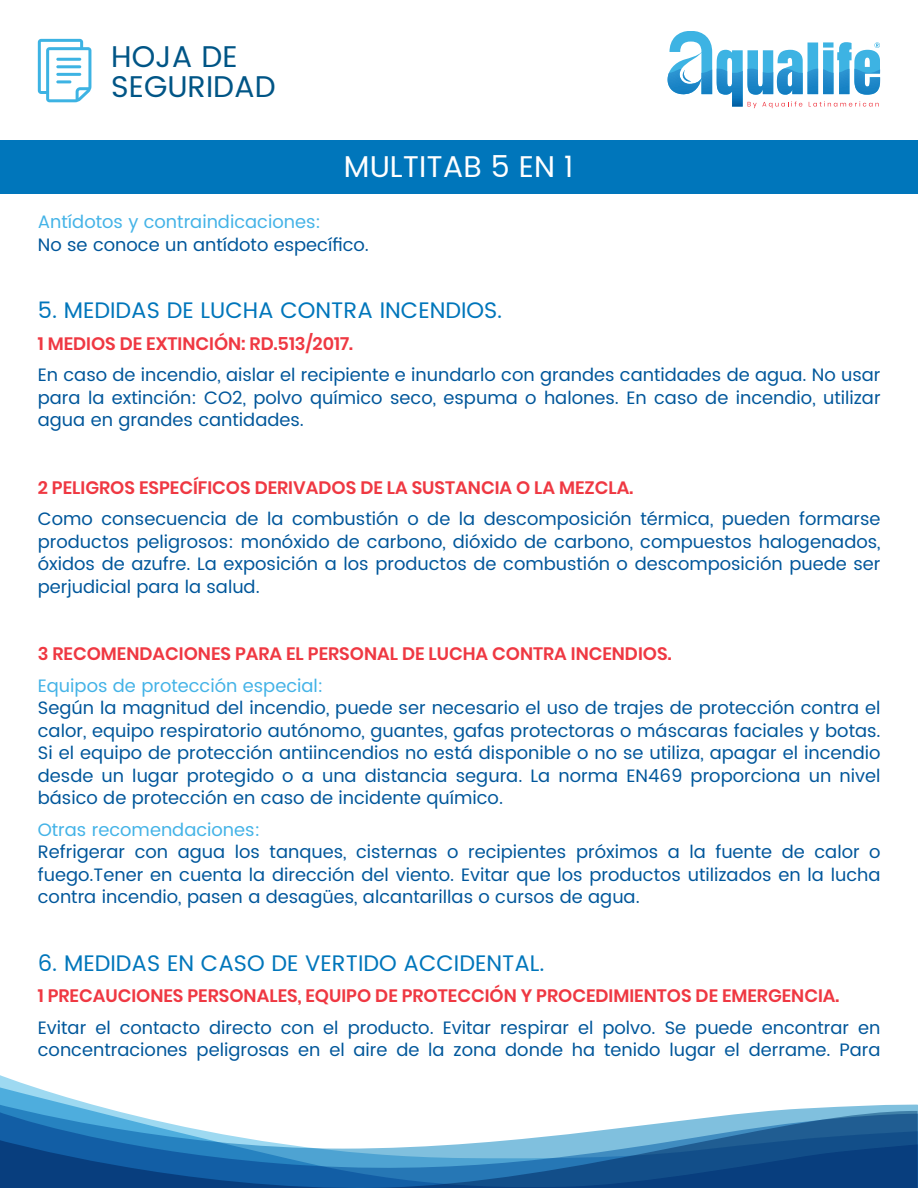
<style>
.page{position:relative;width:918px;height:1188px;background:#fff}
.page>*{position:absolute;margin:0;border:0;box-sizing:border-box;transform-origin:0 0}
.t1{font:30px/30px "Poppins";color:#005586}
.t2{font:30px "Poppins";color:#fff}
.t3{font:22.5px "Poppins";color:#0076bb}
.t4{font:18px/22.5px "Poppins";color:#00579b;text-align:justify}
.t5{font:600 18px "Poppins";color:#ef3842}
.t6{font:18px "Poppins";color:#44b3e7}
</style>
<div class="page">
<div style="left:0;top:140px;width:918px;height:54px;background:#0076bb"></div>
<svg style="left:0;top:1087px;width:918px;height:18px"></svg>
<svg style="left:0;top:1105px;width:918px;height:6px"></svg>
<svg style="left:0;top:1111px;width:918px;height:77px"></svg>
<svg style="left:38px;top:39px;width:53px;height:63px"></svg>
<svg style="left:668px;top:31px;width:212px;height:77px"></svg>
<h1 class="t1" style="left:111px;top:42px;width:166px">HOJA DE<br>SEGURIDAD</h1>
<h1 class="t2" style="left:344px;top:145px;width:231px">MULTITAB 5 EN 1</h1>
<p class="t6" style="left:38px;top:209px;width:285px">Antídotos y contraindicaciones:</p>
<p class="t4" style="left:38px;top:234px;width:333px">No se conoce un antídoto específico.</p>
<p class="t3" style="left:38px;top:294px;width:466px">5. MEDIDAS DE LUCHA CONTRA INCENDIOS.</p>
<p class="t5" style="left:38px;top:333px;width:317px">1 MEDIOS DE EXTINCIÓN: RD.513/2017.</p>
<p class="t4" style="left:38px;top:364px;width:844px">En caso de incendio, aislar el recipiente e inundarlo con grandes cantidades de agua. No usar para la extinción: CO2, polvo químico seco, espuma o halones. En caso de incendio, utilizar agua en grandes cantidades.</p>
<p class="t5" style="left:38px;top:477px;width:597px">2 PELIGROS ESPECÍFICOS DERIVADOS DE LA SUSTANCIA O LA MEZCLA.</p>
<p class="t4" style="left:38px;top:508px;width:844px">Como consecuencia de la combustión o de la descomposición térmica, pueden formarse productos peligrosos: monóxido de carbono, dióxido de carbono, compuestos halogenados, óxidos de azufre. La exposición a los productos de combustión o descomposición puede ser perjudicial para la salud.</p>
<p class="t5" style="left:38px;top:644px;width:635px">3 RECOMENDACIONES PARA EL PERSONAL DE LUCHA CONTRA INCENDIOS.</p>
<p class="t6" style="left:38px;top:672px;width:287px">Equipos de protección especial:</p>
<p class="t4" style="left:38px;top:697px;width:844px">Según la magnitud del incendio, puede ser necesario el uso de trajes de protección contra el calor, equipo respiratorio autónomo, guantes, gafas protectoras o máscaras faciales y botas.<br>Si el equipo de protección antiincendios no está disponible o no se utiliza, apagar el incendio desde un lugar protegido o a una distancia segura. La norma EN469 proporciona un nivel básico de protección en caso de incidente químico.</p>
<p class="t6" style="left:38px;top:816px;width:224px">Otras recomendaciones:</p>
<p class="t4" style="left:38px;top:841px;width:844px">Refrigerar con agua los tanques, cisternas o recipientes próximos a la fuente de calor o fuego.Tener en cuenta la dirección del viento. Evitar que los productos utilizados en la lucha contra incendio, pasen a desagües, alcantarillas o cursos de agua.</p>
<p class="t3" style="left:38px;top:947px;width:508px">6. MEDIDAS EN CASO DE VERTIDO ACCIDENTAL.</p>
<p class="t5" style="left:38px;top:986px;width:803px">1 PRECAUCIONES PERSONALES, EQUIPO DE PROTECCIÓN Y PROCEDIMIENTOS DE EMERGENCIA.</p>
<p class="t4" style="left:38px;top:1017px;width:844px">Evitar el contacto directo con el producto. Evitar respirar el polvo. Se puede encontrar en concentraciones peligrosas en el aire de la zona donde ha tenido lugar el derrame. Para</p>
</div>
